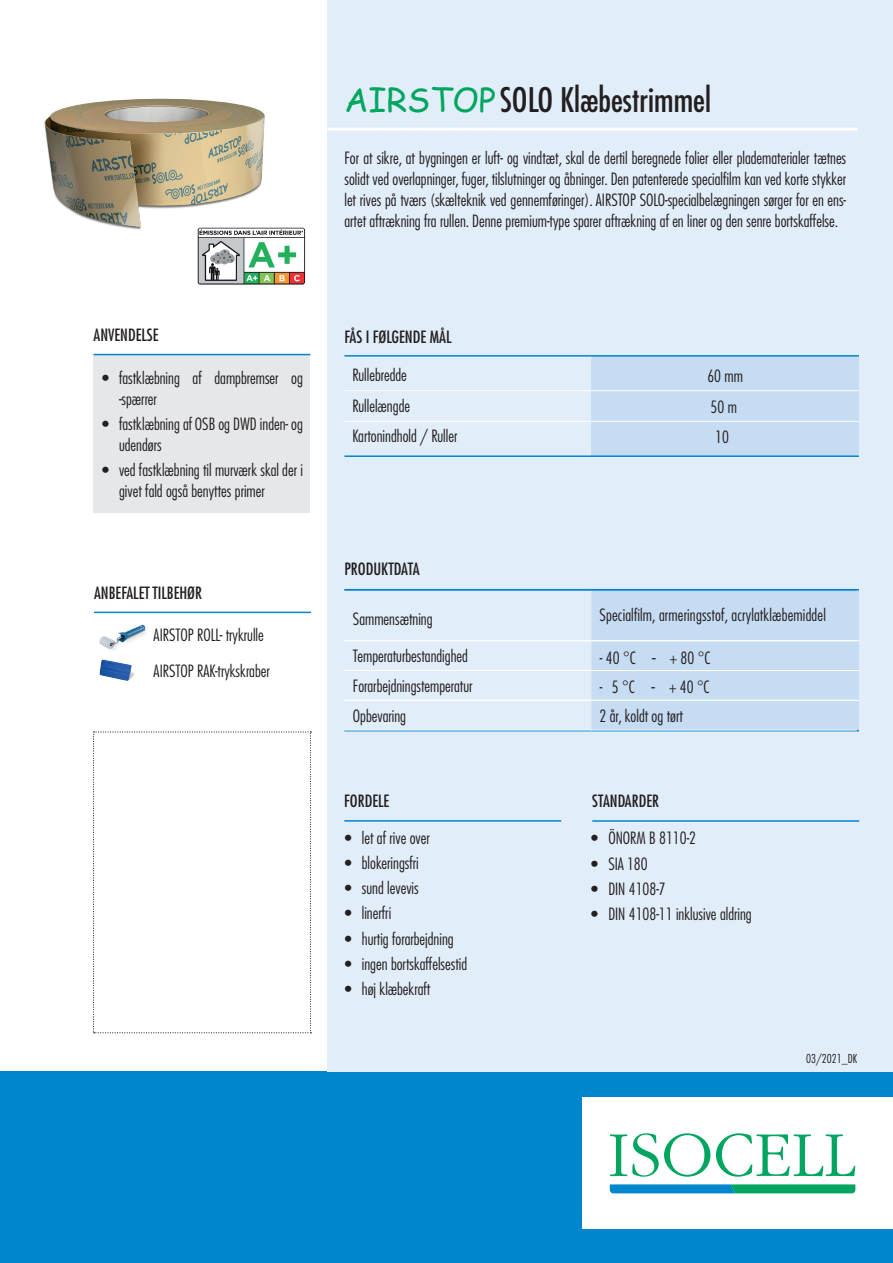
<style>
.page{position:relative;width:893px;height:1263px;background:#fff}
.page>*{position:absolute;margin:0;border:0;box-sizing:border-box;transform-origin:0 0}
.t1{font:500 condensed 33px "Futura LT Pro";color:#231f20}
.t2{font:300 condensed 16.5px/21px "Futura LT Pro";color:#231f20}
.t3{font:500 condensed 16.5px "Futura LT Pro";color:#231f20}
.t4{font:300 condensed 12px "Futura LT Pro";color:#231f20}
.s1{font-family:"Comic Sans MS";font-weight:400;font-stretch:normal;color:#00a660}
</style>
<div class="page">
<div style="left:0;top:1071px;width:893px;height:192px;background:#0086cc"></div>
<div style="left:582px;top:1097px;width:310px;height:132px;background:#fff"></div>
<svg style="left:610px;top:1133px;width:100px;height:44px"></svg>
<svg style="left:716px;top:1133px;width:139px;height:44px"></svg>
<svg style="left:610px;top:1184px;width:245px;height:9px;background:#0c9b9b"></svg>
<div style="left:327px;top:0;width:566px;height:1071px;background:#e1edf8"></div>
<hr style="left:327px;top:128px;width:530px;height:3px;background:#fff">
<svg style="left:93px;top:731px;width:218px;height:302px"></svg>
<img style="left:99px;top:659px;width:36px;height:22px">
<img style="left:99px;top:624px;width:47px;height:26px">
<div style="left:591px;top:357px;width:268px;height:98px;background:#c6dcf2"></div>
<hr style="left:344px;top:390px;width:247px;height:1px;background:#fff">
<hr style="left:591px;top:390px;width:268px;height:1px;background:#fff">
<hr style="left:344px;top:421px;width:247px;height:1px;background:#fff">
<hr style="left:591px;top:421px;width:268px;height:1px;background:#fff">
<hr style="left:344px;top:355px;width:247px;height:2px;background:#0086cc">
<hr style="left:591px;top:355px;width:268px;height:2px;background:#0086cc">
<hr style="left:344px;top:455px;width:247px;height:2px;background:#0086cc">
<hr style="left:591px;top:455px;width:268px;height:2px;background:#0086cc">
<div style="left:591px;top:590px;width:268px;height:140px;background:#c6dcf2"></div>
<hr style="left:591px;top:640px;width:268px;height:1px;background:#fff">
<hr style="left:591px;top:670px;width:268px;height:1px;background:#fff">
<hr style="left:591px;top:700px;width:268px;height:1px;background:#fff">
<hr style="left:591px;top:589px;width:268px;height:1px;background:#0086cc">
<hr style="left:591px;top:730px;width:268px;height:1px;background:#0086cc">
<img style="left:44px;top:98px;width:221px;height:132px">
<img style="left:196px;top:227px;width:110px;height:58px">
<hr style="left:344px;top:640px;width:247px;height:1px;background:#fff">
<hr style="left:344px;top:670px;width:247px;height:1px;background:#fff">
<hr style="left:344px;top:700px;width:247px;height:1px;background:#fff">
<hr style="left:344px;top:730px;width:247px;height:1px;background:#fff">
<hr style="left:344px;top:589px;width:247px;height:1px;background:#0086cc">
<div style="left:94px;top:354px;width:216px;height:158px;background:#e6e7e9"></div>
<hr style="left:94px;top:354px;width:216px;height:1px;background:#0086cc">
<hr style="left:591px;top:730px;width:266px;height:1px;background:#fff">
<hr style="left:94px;top:612px;width:217px;height:1px;background:#0086cc">
<hr style="left:344px;top:820px;width:217px;height:2px;background:#0086cc">
<hr style="left:592px;top:820px;width:267px;height:2px;background:#0086cc">
<p class="t3" style="left:94px;top:324px;width:66px">ANVENDELSE</p>
<p class="t2" style="left:119px;top:367px;width:185px;text-indent:-17px">• fastklæbning af dampbremser og -spærrer</p>
<p class="t2" style="left:119px;top:413px;width:185px;text-indent:-17px">• fastklæbning af OSB og DWD inden- og udendørs</p>
<p class="t2" style="left:119px;top:459px;width:185px;text-indent:-17px">• ved fastklæbning til murværk skal der i givet fald også benyttes primer</p>
<p class="t3" style="left:94px;top:581px;width:109px">ANBEFALET TILBEHØR</p>
<p class="t2" style="left:154px;top:617px;width:118px;line-height:36px">AIRSTOP ROLL- trykrulle<br>AIRSTOP RAK-trykskraber</p>
<h1 class="t1" style="left:344px;top:77px;width:368px"><span class="s1">AIRSTOP</span>SOLO Klæbestrimmel</h1>
<p class="t2" style="left:344px;top:147px;width:503px;text-align:justify">For at sikre, at bygningen er luft- og vindtæt, skal de dertil beregnede folier eller pladematerialer tætnes solidt ved overlapninger, fuger, tilslutninger og åbninger. Den patenterede specialfilm kan ved korte stykker let rives på tværs (skælteknik ved gennemføringer). AIRSTOP SOLO-specialbelægningen sørger for en ens&shy;artet aftrækning fra rullen. Denne premium-type sparer aftrækning af en liner og den senre bortskaffelse.</p>
<p class="t3" style="left:344px;top:325px;width:109px">FÅS I FØLGENDE MÅL</p>
<p class="t2" style="left:352px;top:360px;width:106px;line-height:30.6px">Rullebredde<br>Rullelængde<br>Kartonindhold / Ruller</p>
<p class="t3" style="left:344px;top:558px;width:77px">PRODUKTDATA</p>
<p class="t2" style="left:353px;top:609px;width:81px">Sammensætning</p>
<p class="t2" style="left:353px;top:641px;width:121px;line-height:29.7px">Temperaturbestandighed<br>Forarbejdningstemperatur<br>Opbevaring</p>
<p class="t3" style="left:344px;top:790px;width:46px">FORDELE</p>
<p class="t2" style="left:345px;top:827px;width:87px">• let af rive over</p>
<p class="t2" style="left:345px;top:852px;width:76px">• blokeringsfri</p>
<p class="t2" style="left:345px;top:877px;width:75px">• sund levevis</p>
<p class="t2" style="left:345px;top:902px;width:48px">• linerfri</p>
<p class="t2" style="left:345px;top:928px;width:110px">• hurtig forarbejdning</p>
<p class="t2" style="left:345px;top:953px;width:124px">• ingen bortskaffelsestid</p>
<p class="t2" style="left:345px;top:978px;width:87px">• høj klæbekraft</p>
<p class="t2" style="left:707px;top:361px;width:37px;line-height:30.6px">60 mm<br>50 m<br>10</p>
<p class="t2" style="left:600px;top:604px;width:228px">Specialfilm, armeringsstof, acrylatklæbemiddel</p>
<p class="t2" style="left:600px;top:647px;width:112px">- 40 °C - + 80 °C</p>
<p class="t2" style="left:600px;top:677px;width:111px">- 5 °C - + 40 °C</p>
<p class="t2" style="left:600px;top:705px;width:85px">2 år, koldt og tørt</p>
<p class="t3" style="left:592px;top:790px;width:68px">STANDARDER</p>
<p class="t2" style="left:591px;top:828px;width:106px">• ÖNORM B 8110-2</p>
<p class="t2" style="left:591px;top:853px;width:58px">• SIA 180</p>
<p class="t2" style="left:591px;top:878px;width:76px">• DIN 4108-7</p>
<p class="t2" style="left:591px;top:903px;width:162px">• DIN 4108-11 inklusive aldring</p>
<p class="t4" style="left:806px;top:1051px;width:52px">03/2021_DK</p>
</div>
